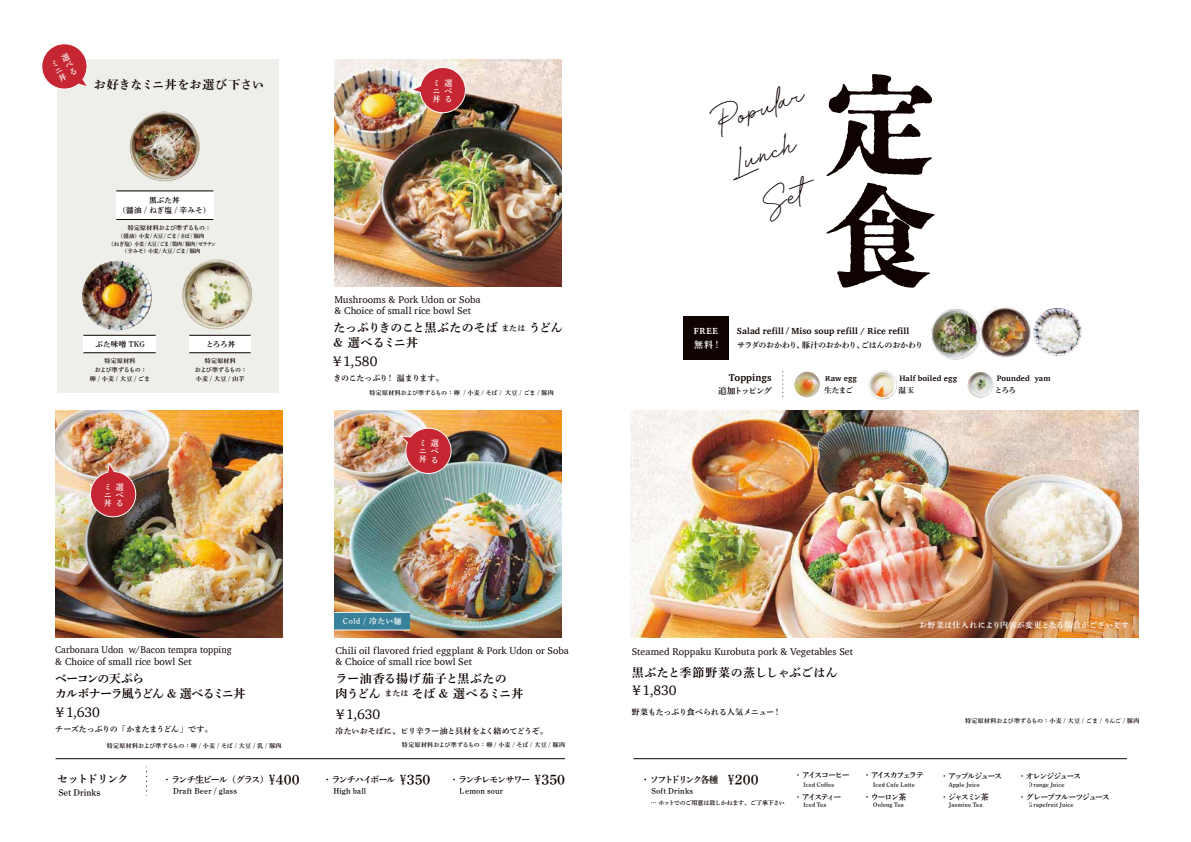
<style>
.page{position:relative;width:1191px;height:842px;background:#fff}
.page>*{position:absolute;margin:0;border:0;box-sizing:border-box;transform-origin:0 0}
.t1{font:800 111px/110.9px "DNP Shuei N Shogo Min Std";color:#0f0301}
.t2{font:30px/44px "Velocity DEMO Regular";color:#0f0301}
.t3{font:14px "Charter";letter-spacing:-.01em;color:#0f0301}
.t4{font:14px "DNP Shuei Y Min Std B";color:#0f0301;scale:.7 1}
.t5{font:12px/15px "DNP Shuei Min Pr 6 N B";letter-spacing:.005em;color:#0f0301}
.t6{font:12px/15px "DNP Shuei Min Pr 6 N B";letter-spacing:-.02em;color:#0f0301}
.t7{font:12px/15px "DNP Shuei Min Pr 6 N B";letter-spacing:-.095em;color:#0f0301}
.t8{font:12px "DNP Shuei Min Pr 6 N B";letter-spacing:.02em;color:#0f0301}
.t9{font:12px "DNP Shuei Min Pr 6 N B";letter-spacing:.01em;color:#0f0301}
.t10{font:11px "DNP Shuei Y Min Std B";letter-spacing:-.08em;color:#0f0301}
.t11{font:10px/11px "Charter";color:#0f0301}
.t12{font:10px/12px "Charter";color:#0f0301;scale:.94 1}
.t13{font:700 10px "Charter";color:#0f0301}
.t14{font:9.2px "DNP Shuei Y Min Std B";letter-spacing:-.155em;color:#0f0301}
.t15{font:9.2px "DNP Shuei Y Min Std B";letter-spacing:-.19em;color:#0f0301}
.t16{font:700 9px "Charter";letter-spacing:.015em;color:#0f0301}
.t17{font:9px "DNP Shuei Y Min Std B";color:#0f0301}
.t18{font:700 9px "Charter";color:#fff}
.t19{font:9px "DNP Shuei Min Pr 6 B";color:#fff}
.t20{font:8.5px "DNP Shuei Min Pr 6 B";letter-spacing:-.135em;color:#0f0301}
.t21{font:8px "DNP Shuei Min Pr 6 N B";letter-spacing:-.025em;color:#0f0301}
.t22{font:8px/8px "DNP Shuei Min Pr 6 N B";letter-spacing:.03em;color:#fff}
.t23{font:8px "DNP Shuei Y Min Std B";letter-spacing:-.125em;color:#0f0301}
.t24{font:700 8px "Charter";letter-spacing:.015em;color:#0f0301}
.t25{font:8px "DNP Shuei Min Pr 6 B";letter-spacing:-.03em;color:#0f0301}
.t26{font:8px "DNP Shuei Y Min Std B";letter-spacing:.025em;color:#0f0301}
.t27{font:8px "DNP Shuei Y Min Std B";letter-spacing:.02em;color:#0f0301}
.t28{font:8px "DNP Shuei Y Min Std B";letter-spacing:-.205em;color:#0f0301}
.t29{font:8px "DNP Shuei Y Min Std B";letter-spacing:-.18em;color:#0f0301}
.t30{font:8px "DNP Shuei Y Min Std B";letter-spacing:-.165em;color:#0f0301}
.t31{font:8px "DNP Shuei Y Min Std B";letter-spacing:.01em;color:#0f0301}
.t32{font:8px "DNP Shuei Y Min Std B";letter-spacing:-.145em;color:#0f0301}
.t33{font:7.6px/9.8px "DNP Shuei Y Min Std B";letter-spacing:.005em;color:#0f0301;text-align:center}
.t34{font:7.6px "DNP Shuei Min Pr 6 B";letter-spacing:-.08em;color:#0f0301}
.t35{font:6px/8.7px "DNP Shuei Min Pr 6 N B";letter-spacing:.03em;color:#0f0301;text-align:center}
.t36{font:6px "DNP Shuei Y Min Std B";letter-spacing:.02em;color:#0f0301}
.t37{font:6px "DNP Shuei Y Min Std B";letter-spacing:-.04em;color:#0f0301}
.t38{font:5.4px/7.6px "DNP Shuei Min Pr 6 N B";letter-spacing:-.05em;color:#0f0301;text-align:center}
.s1{font-size:8px}
.s2{font-family:"Koz Go Pr 6 N";font-weight:400}
</style>
<div class="page">
<hr style="left:633px;top:758px;width:494px;height:1px;background:#0f0301">
<hr style="left:56px;top:758px;width:509px;height:1px;background:#0f0301">
<svg style="left:146px;top:767px;width:1px;height:29px"></svg>
<img style="left:931px;top:308px;width:48px;height:52px">
<img style="left:979px;top:307px;width:52px;height:50px">
<img style="left:1033px;top:308px;width:48px;height:48px;border-radius:24px">
<div style="left:683px;top:317px;width:45px;height:43px;background:#0f0301"></div>
<img style="left:967px;top:372px;width:26px;height:25px;border-radius:13px">
<img style="left:868px;top:370px;width:29px;height:30px">
<svg style="left:782px;top:372px;width:1px;height:25px"></svg>
<img style="left:794px;top:372px;width:26px;height:25px;border-radius:13px">
<img style="left:631px;top:411px;width:508px;height:227px">
<img style="left:334px;top:411px;width:227px;height:227px">
<img style="left:399px;top:425px;width:55px;height:51px">
<img style="left:334px;top:59px;width:227px;height:227px">
<img style="left:55px;top:411px;width:227px;height:227px">
<img style="left:87px;top:462px;width:52px;height:58px">
<img style="left:410px;top:64px;width:59px;height:53px">
<div style="left:57px;top:59px;width:221px;height:334px;background:#eeeeea"></div>
<img style="left:130px;top:111px;width:70px;height:70px;border-radius:35px">
<div style="left:116px;top:191px;width:97px;height:28px;background:#fff"></div>
<hr style="left:116px;top:191px;width:97px;height:1px;background:#0f0301">
<hr style="left:116px;top:219px;width:97px;height:1px;background:#0f0301">
<div style="left:83px;top:336px;width:73px;height:16px;background:#fff"></div>
<hr style="left:83px;top:335px;width:73px;height:1px;background:#0f0301">
<hr style="left:83px;top:352px;width:73px;height:1px;background:#0f0301">
<img style="left:82px;top:261px;width:70px;height:69px;border-radius:34px">
<img style="left:182px;top:260px;width:70px;height:69px;border-radius:35px">
<div style="left:189px;top:336px;width:62px;height:16px;background:#fff"></div>
<hr style="left:189px;top:335px;width:62px;height:1px;background:#0f0301">
<hr style="left:189px;top:352px;width:62px;height:1px;background:#0f0301">
<div style="left:334px;top:612px;width:76px;height:18px;background:#37819a"></div>
<hr style="left:334px;top:612px;width:76px;height:1px;background:#fff">
<hr style="left:334px;top:629px;width:76px;height:1px;background:#fff">
<svg style="left:41px;top:43px;width:47px;height:46px"></svg>
<h3 class="t9" style="left:94px;top:78px;width:172px">お好きなミニ丼をお選び下さい</h3>
<p class="t33" style="left:118px;top:195px;width:94px">黒ぶた丼<br>（醤油 / ねぎ塩 / 辛みそ）</p>
<p class="t35" style="left:115px;top:223px;width:97px">　　特定原材料および準ずるもの：</p>
<p class="t38" style="left:109px;top:232px;width:109px">（醤油）小麦 / 大豆 / ごま / さば / 豚肉<br>（ねぎ塩）小麦 / 大豆 / ごま / 鶏肉 / 豚肉 / ゼラチン（辛みそ）小麦 / 大豆 / ごま / 豚肉</p>
<p class="t33" style="left:96px;top:339px;width:51px">ぶた味噌 TKG</p>
<p class="t35" style="left:90px;top:357px;width:62px">特定原材料<br>および準ずるもの：<br>卵 / 小麦 / 大豆 / ごま</p>
<h3 class="t22" style="left:104px;top:483px;width:9px">ミニ丼</h3>
<h3 class="t22" style="left:116px;top:483px;width:9px;text-align:justify">選べる</h3>
<p class="t33" style="left:206px;top:339px;width:31px">とろろ丼</p>
<p class="t35" style="left:195px;top:357px;width:54px">特定原材料<br>および準ずるもの：小麦 / 大豆 / 山芋</p>
<h3 class="t12" style="left:55px;top:643px;width:189px">Carbonara Udon w/Bacon tempra topping &amp; Choice of small rice bowl Set</h3>
<h3 class="t7" style="left:55px;top:671px;width:192px">ベーコンの天ぷら<br>カルボナーラ風うどん &amp; 選べるミニ丼</h3>
<h3 class="t3" style="left:56px;top:700px;width:45px">¥ 1,630</h3>
<h3 class="t21" style="left:55px;top:724px;width:159px">チーズたっぷりの「かまたまうどん」です。</h3>
<p class="t35" style="left:107px;top:741px;width:176px">特定原材料および準ずるもの：卵 / 小麦 / そば / 大豆 / 乳 / 豚肉</p>
<h3 class="t22" style="left:432px;top:79px;width:9px">ミニ丼</h3>
<h3 class="t22" style="left:444px;top:79px;width:9px;text-align:justify">選べる</h3>
<h3 class="t11" style="left:334px;top:294px;width:148px">Mushrooms &amp; Pork Udon or Soba &amp; Choice of small rice bowl Set</h3>
<h3 class="t6" style="left:333px;top:321px;width:231px">たっぷりきのこと黒ぶたのそば <span class="s1">または</span> うどん&amp; 選べるミニ丼</h3>
<h3 class="t3" style="left:333px;top:349px;width:45px">¥ 1,580</h3>
<h3 class="t21" style="left:333px;top:374px;width:112px">きのこたっぷり！ 温まります。</h3>
<p class="t35" style="left:369px;top:389px;width:186px">特定原材料および準ずるもの： 卵 / 小麦 / そば / 大豆 / ごま / 豚肉</p>
<h3 class="t22" style="left:419px;top:440px;width:9px">ミニ丼</h3>
<h3 class="t22" style="left:431px;top:440px;width:9px;text-align:justify">選べる</h3>
<h3 class="t22" style="left:343px;top:618px;width:60px">Cold / 冷たい麺</h3>
<h3 class="t11" style="left:335px;top:645px;width:235px">Chili oil flavored fried eggplant &amp; Pork Udon or Soba &amp; Choice of small rice bowl Set</h3>
<h3 class="t5" style="left:335px;top:671px;width:190px">ラー油香る揚げ茄子と黒ぶたの<br>肉うどん <span class="s1">または</span> そば &amp; 選べるミニ丼</h3>
<h3 class="t3" style="left:336px;top:702px;width:45px">¥ 1,630</h3>
<h3 class="t21" style="left:335px;top:726px;width:214px">冷たいおそばに、ピリ辛ラー油と具材をよく絡めてどうぞ。</h3>
<p class="t35" style="left:402px;top:740px;width:165px">特定原材料および準ずるもの： 卵 / 小麦 / そば / 大豆 / 豚肉</p>
<h2 class="t2" style="left:711px;top:104px;width:92px;rotate:-20deg">Popular<br>Lunch</h2>
<h1 class="t1" style="left:824px;top:67px;width:112px">定食</h1>
<h3 class="t18" style="left:694px;top:323px;width:25px">FREE</h3>
<h3 class="t16" style="left:737px;top:323px;width:174px">Salad refill <span class="s2">/</span> Miso soup refill / Rice refill</h3>
<h3 class="t19" style="left:694px;top:339px;width:29px">無料！</h3>
<h3 class="t20" style="left:718px;top:386px;width:55px">追加トッピング</h3>
<h3 class="t25" style="left:737px;top:341px;width:188px">サラダのおかわり、豚汁のおかわり、ごはんのおかわり</h3>
<h3 class="t13" style="left:729px;top:369px;width:44px">Toppings</h3>
<h3 class="t24" style="left:996px;top:372px;width:55px">Pounded yam</h3>
<p class="t34" style="left:995px;top:386px;width:23px">とろろ</p>
<h3 class="t24" style="left:899px;top:372px;width:59px">Half boiled egg</h3>
<p class="t34" style="left:898px;top:386px;width:17px">温玉</p>
<h3 class="t24" style="left:825px;top:372px;width:33px">Raw egg</h3>
<p class="t34" style="left:824px;top:386px;width:30px">生たまご</p>
<h3 class="t11" style="left:632px;top:646px;width:223px">Steamed Roppaku Kurobuta pork &amp; Vegetables Set</h3>
<h3 class="t3" style="left:633px;top:678px;width:45px">¥ 1,830</h3>
<h3 class="t21" style="left:632px;top:707px;width:151px">野菜もたっぷり食べられる人気メニュー！</h3>
<h3 class="t8" style="left:632px;top:666px;width:207px">黒ぶたと季節野菜の蒸ししゃぶごはん</h3>
<h3 class="t22" style="left:919px;top:621px;width:211px">お野菜は仕入れにより内容が変更となる場合がございます</h3>
<p class="t35" style="left:965px;top:717px;width:176px">特定原材料および準ずるもの： 小麦 / 大豆 / ごま / りんご / 豚肉</p>
<h3 class="t29" style="left:940px;top:770px;width:63px">・アップルジュース</h3>
<p class="t36" style="left:949px;top:780px;width:33px">Apple Juice</p>
<h3 class="t30" style="left:1018px;top:770px;width:64px">・オレンジジュース</h3>
<p class="t36" style="left:1029px;top:780px;width:37px">Orange Juice</p>
<h3 class="t32" style="left:794px;top:770px;width:57px">・アイスコーヒー</h3>
<p class="t36" style="left:803px;top:780px;width:33px">Iced Coffee</p>
<h3 class="t28" style="left:863px;top:770px;width:62px">・アイスカフェラテ</h3>
<p class="t36" style="left:873px;top:780px;width:43px">Iced Cafe Latte</p>
<h3 class="t10" style="left:57px;top:771px;width:73px">セットドリンク</h3>
<h3 class="t4" style="left:535px;top:770px;width:45px">¥350</h3>
<h3 class="t17" style="left:58px;top:786px;width:43px">Set Drinks</h3>
<h3 class="t14" style="left:162px;top:773px;width:108px">・ランチ生ビール（グラス）</h3>
<h3 class="t4" style="left:728px;top:770px;width:45px">¥200</h3>
<h3 class="t27" style="left:173px;top:785px;width:65px">Draft Beer / glass</h3>
<h3 class="t4" style="left:269px;top:770px;width:45px">¥400</h3>
<h3 class="t14" style="left:449px;top:773px;width:82px">・ランチレモンサワー</h3>
<h3 class="t31" style="left:460px;top:785px;width:45px">Lemon sour</h3>
<h3 class="t4" style="left:400px;top:770px;width:45px">¥350</h3>
<h3 class="t15" style="left:641px;top:773px;width:79px">・ソフトドリンク各種</h3>
<h3 class="t26" style="left:651px;top:785px;width:43px">Soft Drinks</h3>
<h3 class="t14" style="left:323px;top:773px;width:74px">・ランチハイボール</h3>
<h3 class="t26" style="left:333px;top:785px;width:34px">High ball</h3>
<h3 class="t23" style="left:863px;top:791px;width:45px">・ウーロン茶</h3>
<p class="t36" style="left:873px;top:801px;width:32px">Oolong Tea</p>
<h3 class="t23" style="left:1018px;top:791px;width:93px">・グレープフルーツジュース</h3>
<h3 class="t23" style="left:940px;top:791px;width:50px">・ジャスミン茶</h3>
<p class="t36" style="left:949px;top:801px;width:35px">Jasmine Tea</p>
<h3 class="t23" style="left:794px;top:791px;width:49px">・アイスティー</h3>
<p class="t36" style="left:803px;top:801px;width:24px">Iced Tea</p>
<p class="t37" style="left:651px;top:799px;width:136px">… ホットでのご用意は致しかねます、ご了承下さい</p>
<p class="t36" style="left:1029px;top:801px;width:46px">Grapefruit Juice</p>
</div>
